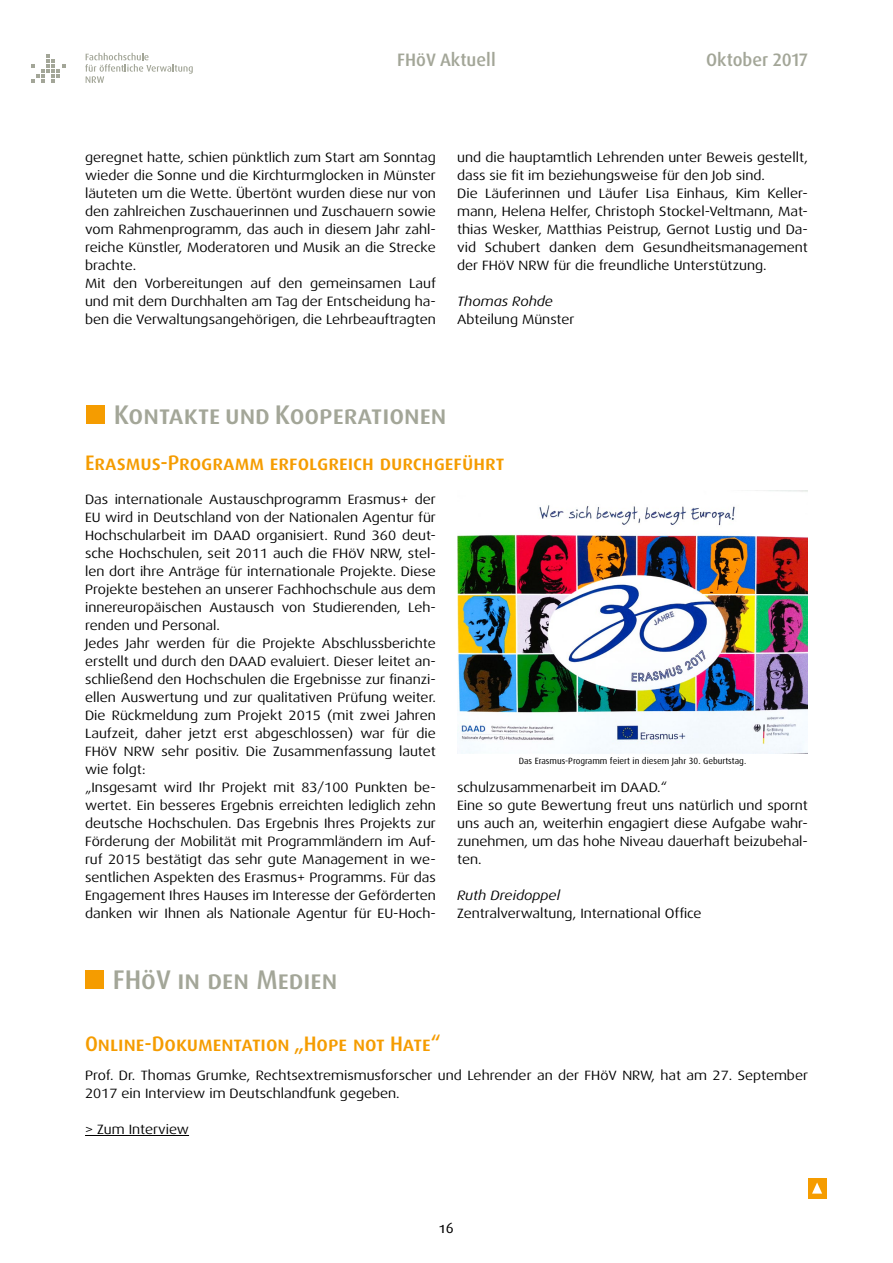
<style>
.page{position:relative;width:893px;height:1263px;background:#fff}
.page>*{position:absolute;margin:0;border:0;box-sizing:border-box;transform-origin:0 0}
.t1{font:500 27px "Dax OT";color:#a3a698}
.t2{font:500 21px "Dax OT";color:#f59c00}
.t3{font:500 18px "Dax OT";color:#a3a698}
.t4{font:15px "Dax Regular Caps";color:#000}
.t5{font:13.5px/18px "Dax Wide";color:#000;text-align:justify}
.t6{font:italic 13.5px "Dax Wide";color:#000}
.t7{font:9px "Dax";color:#000}
</style>
<div class="page">
<div style="left:808px;top:1178px;width:18px;height:20px;background:#f59c00"></div>
<svg style="left:812px;top:1182px;width:10px;height:11px"></svg>
<svg style="left:31px;top:54px;width:34px;height:29px"></svg>
<svg style="left:85px;top:53px;width:108px;height:30px"></svg>
<img style="left:457px;top:490px;width:351px;height:263px">
<div style="left:86px;top:405px;width:19px;height:19px;background:#f59c00"></div>
<div style="left:85px;top:970px;width:19px;height:19px;background:#f59c00"></div>
<hr style="left:85px;top:1135px;width:104px;height:1px;background:#000">
<h3 class="t3" style="left:397px;top:49px;width:100px">FHöV Aktuell</h3>
<h3 class="t3" style="left:706px;top:49px;width:103px">Oktober 2017</h3>
<p class="t5" style="left:85px;top:148px;width:352px">geregnet hatte, schien pünktlich zum Start am Sonntag wieder die Sonne und die Kirchturmglocken in Münster läuteten um die Wette. Übertönt wurden diese nur von den zahlreichen Zuschauerinnen und Zuschauern sowie vom Rahmenprogramm, das auch in diesem Jahr zahl&shy;reiche Künstler, Moderatoren und Musik an die Strecke brachte.</p>
<p class="t5" style="left:85px;top:274px;width:352px">Mit den Vorbereitungen auf den gemeinsamen Lauf und mit dem Durchhalten am Tag der Entscheidung ha&shy;ben die Verwaltungsangehörigen, die Lehrbeauftragten</p>
<p class="t5" style="left:457px;top:148px;width:352px">und die hauptamtlich Lehrenden unter Beweis gestellt, dass sie fit im beziehungsweise für den Job sind.</p>
<p class="t5" style="left:457px;top:184px;width:352px">Die Läuferinnen und Läufer Lisa Einhaus, Kim Keller&shy;mann, Helena Helfer, Christoph Stockel-Veltmann, Mat&shy;thias Wesker, Matthias Peistrup, Gernot Lustig und Da&shy;vid Schubert danken dem Gesundheitsmanagement der FHöV NRW für die freundliche Unterstützung.</p>
<p class="t6" style="left:457px;top:294px;width:97px">Thomas Rohde</p>
<p class="t5" style="left:457px;top:310px;width:119px">Abteilung Münster</p>
<p class="t1" style="left:114px;top:397px;width:334px">Kontakte und Kooperationen</p>
<p class="t2" style="left:85px;top:449px;width:421px">Erasmus-Programm erfolgreich durchgeführt</p>
<p class="t5" style="left:85px;top:490px;width:352px">Das internationale Austauschprogramm Erasmus+ der EU wird in Deutschland von der Nationalen Agentur für Hochschularbeit im DAAD organisiert. Rund 360 deut&shy;sche Hochschulen, seit 2011 auch die FHöV NRW, stel&shy;len dort ihre Anträge für internationale Projekte. Diese Projekte bestehen an unserer Fachhochschule aus dem innereuropäischen Austausch von Studierenden, Leh&shy;renden und Personal.</p>
<p class="t5" style="left:85px;top:634px;width:352px">Jedes Jahr werden für die Projekte Abschlussberichte erstellt und durch den DAAD evaluiert. Dieser leitet an&shy;schließend den Hochschulen die Ergebnisse zur finanzi&shy;ellen Auswertung und zur qualitativen Prüfung weiter.<br>Die Rückmeldung zum Projekt 2015 (mit zwei Jahren Laufzeit, daher jetzt erst abgeschlossen) war für die FHöV NRW sehr positiv. Die Zusammenfassung lautet wie folgt:</p>
<p class="t5" style="left:85px;top:778px;width:352px">„Insgesamt wird Ihr Projekt mit 83/100 Punkten be&shy;wertet. Ein besseres Ergebnis erreichten lediglich zehn deutsche Hochschulen. Das Ergebnis Ihres Projekts zur Förderung der Mobilität mit Programmländern im Auf&shy;ruf 2015 bestätigt das sehr gute Management in we&shy;sentlichen Aspekten des Erasmus+ Programms. Für das Engagement Ihres Hauses im Interesse der Geförderten danken wir Ihnen als Nationale Agentur für EU-Hoch-</p>
<p class="t5" style="left:457px;top:778px;width:211px">schulzusammenarbeit im DAAD.“</p>
<p class="t7" style="left:519px;top:756px;width:229px">Das Erasmus-Programm feiert in diesem Jahr 30. Geburtstag.</p>
<p class="t5" style="left:457px;top:796px;width:352px">Eine so gute Bewertung freut uns natürlich und spornt uns auch an, weiterhin engagiert diese Aufgabe wahr&shy;zunehmen, um das hohe Niveau dauerhaft beizubehal&shy;ten.</p>
<p class="t6" style="left:457px;top:888px;width:104px">Ruth Dreidoppel</p>
<p class="t5" style="left:457px;top:904px;width:246px">Zentralverwaltung, International Office</p>
<p class="t1" style="left:113px;top:962px;width:226px">FHöV in den Medien</p>
<p class="t2" style="left:85px;top:1030px;width:357px">Online-Dokumentation „Hope not Hate“</p>
<p class="t5" style="left:85px;top:1066px;width:724px">Prof. Dr. Thomas Grumke, Rechtsextremismusforscher und Lehrender an der FHöV NRW, hat am 27. September<br>2017 ein Interview im Deutschlandfunk gegeben.</p>
<p class="t5" style="left:85px;top:1120px;width:106px">&gt; Zum Interview</p>
<p class="t4" style="left:439px;top:1219px;width:16px">16</p>
</div>
